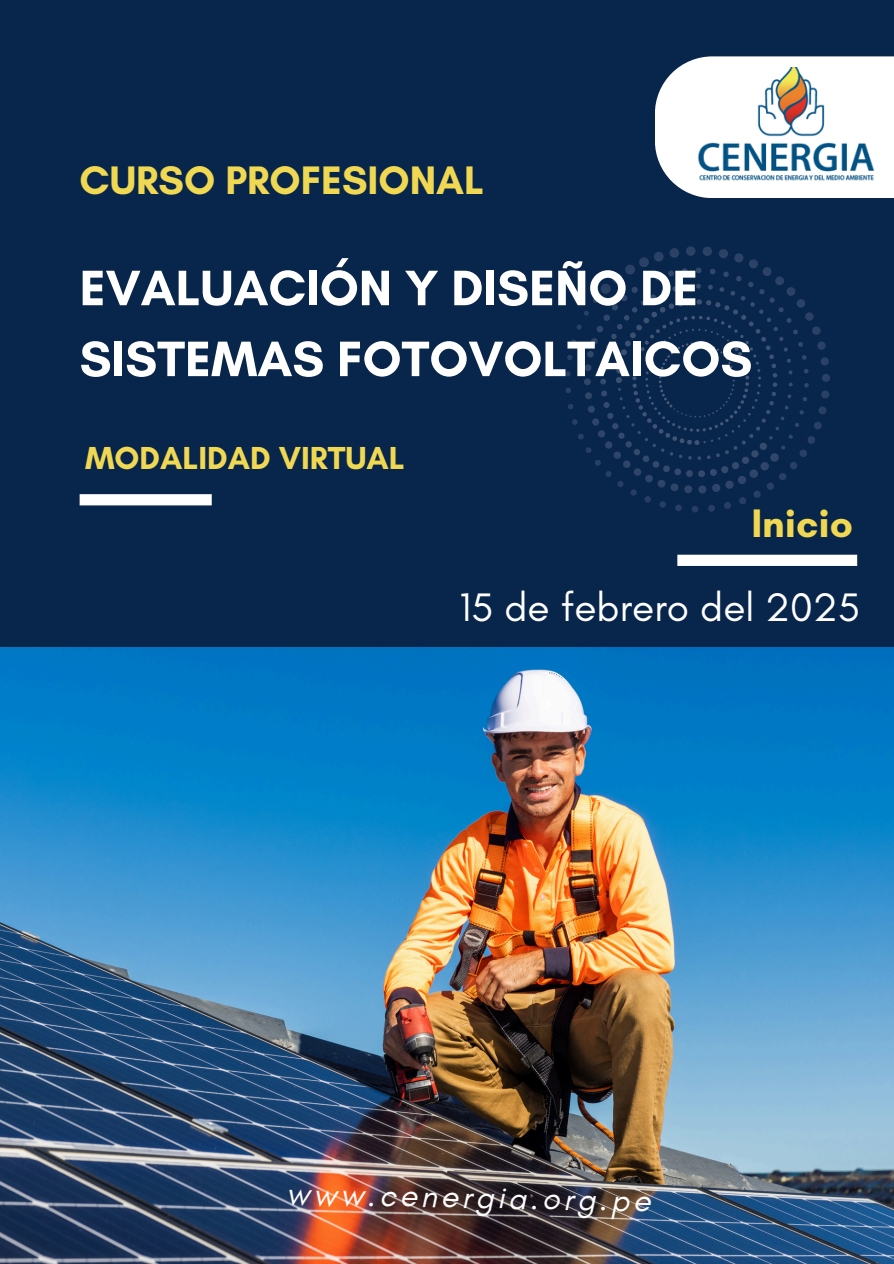
<style>
.page{position:relative;width:894px;height:1264px;background:#fff}
.page>*{position:absolute;margin:0;border:0;box-sizing:border-box;transform-origin:0 0}
.t1{font:700 50.7px/70.8px "Glacial Indifference";color:#fff}
.t2{font:700 40.5px "Glacial Indifference";color:#f0d853}
.t3{font:40.5px "Glacial Indifference";color:#fff}
.t4{font:italic 32.4px "Glacial Indifference";color:#fff}
.t5{font:700 32.4px "Glacial Indifference";color:#f0d853}
</style>
<div class="page">
<div style="left:0;top:0;width:893px;height:1263px;background:#08254b"></div>
<img style="left:0;top:647px;width:893px;height:616px">
<div style="left:80px;top:494px;width:132px;height:11px;background:#fff"></div>
<div style="left:654px;top:56px;width:239px;height:142px;background:#fff"></div>
<img style="left:697px;top:67px;width:177px;height:114px">
<svg style="left:565px;top:246px;width:264px;height:266px"></svg>
<div style="left:677px;top:554px;width:179px;height:12px;background:#fff"></div>
<p class="t2" style="left:80px;top:155px;width:405px">CURSO PROFESIONAL</p>
<p class="t1" style="left:80px;top:252px;width:674px">EVALUACIÓN Y DISEÑO DE<br>SISTEMAS FOTOVOLTAICOS</p>
<p class="t5" style="left:85px;top:438px;width:321px">MODALIDAD VIRTUAL</p>
<h1 class="t2" style="left:751px;top:499px;width:103px">Inicio</h1>
<h5 class="t3" style="left:459px;top:582px;width:402px">15 de febrero del 2025</h5>
<h2 class="t4" style="left:287px;top:1173px;width:366px;rotate:1deg">www.cenergia.org.pe</h2>
</div>
